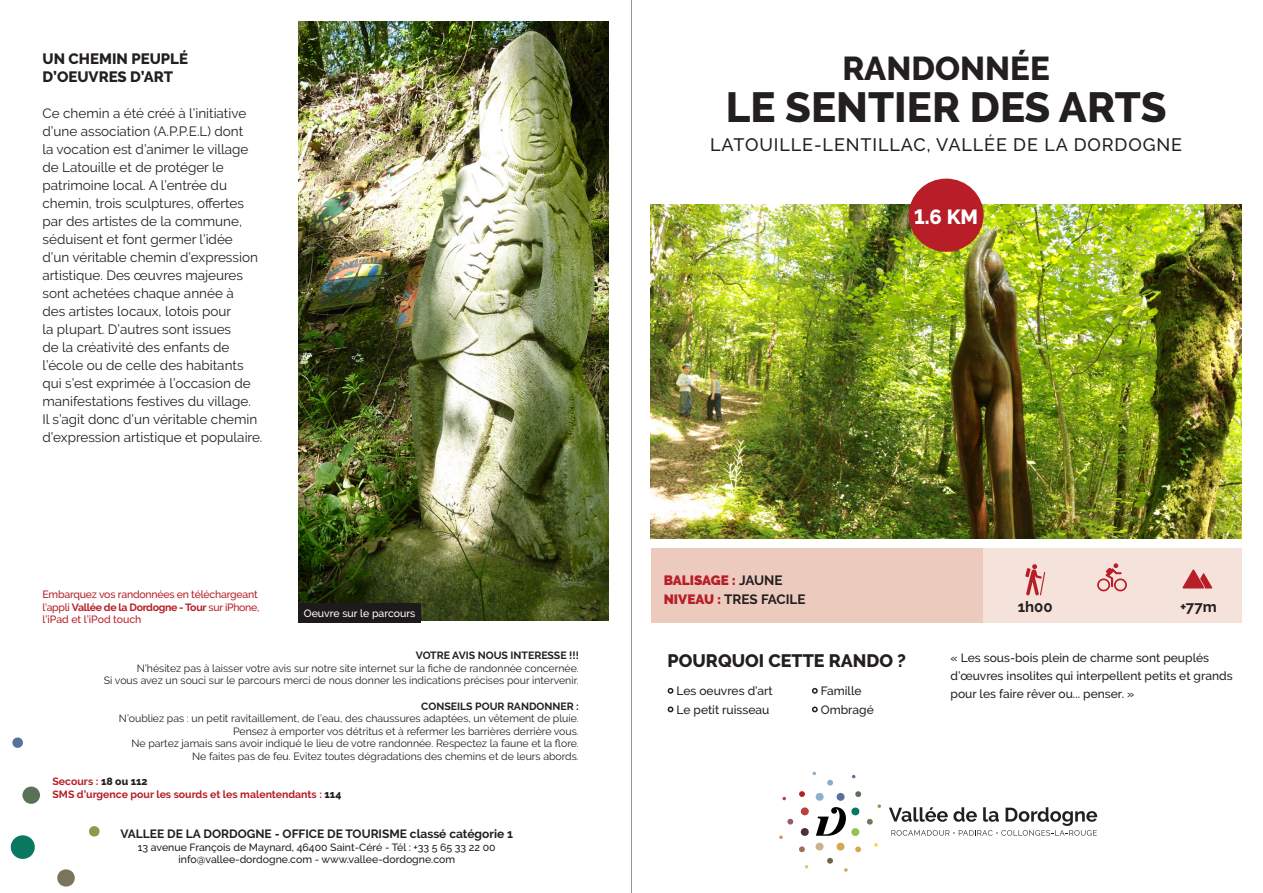
<style>
.page{position:relative;width:1263px;height:893px;background:#fff}
.page>*{position:absolute;margin:0;border:0;box-sizing:border-box;transform-origin:0 0}
.t1{font:800 42px "Raleway";color:#231f20}
.t2{font:800 33px "Raleway";color:#231f20}
.t3{font:800 20.4px "Raleway";color:#fff}
.t4{font:500 18px "Raleway";letter-spacing:.05em;color:#231f20}
.t5{font:800 18px "Raleway";color:#231f20}
.t6{font:800 15px/18px "Raleway";color:#231f20}
.t7{font:700 15px "Raleway";color:#231f20}
.t8{font:13.5px/18px "Raleway";color:#231f20}
.t9{font:700 13.5px "Raleway";color:#231f20}
.t10{font:900 13.5px "Raleway";color:#b71e27}
.t11{font:500 12px/18px "Raleway";color:#231f20}
.t12{font:700 12px "Raleway";color:#231f20}
.t13{font:10.5px/12.6px "Raleway";color:#231f20;text-align:right}
.t14{font:500 10.5px "Raleway";color:#231f20}
.t15{font:500 10.5px/12.6px "Raleway";letter-spacing:-.02em;color:#b71e27}
.t16{font:700 10.5px "Raleway";color:#b71e27}
.t17{font:700 10.5px "Raleway";color:#231f20}
.t18{font:500 10.5px "Raleway";color:#fff}
.s1{font-weight:700}
.s2{font-weight:800;color:#231f20}
.s3{font-weight:700;color:#231f20}
.s4{font-weight:900;color:#b71e27}
</style>
<div class="page">
<div style="left:651px;top:549px;width:332px;height:74px;background:#eccbbe"></div>
<div style="left:983px;top:549px;width:259px;height:74px;background:#f5e3db"></div>
<div style="left:836px;top:793px;width:9px;height:8px;background:#577297;border-radius:50%"></div>
<svg style="left:815px;top:793px;width:9px;height:8px"></svg>
<svg style="left:836px;top:842px;width:9px;height:9px"></svg>
<div style="left:815px;top:843px;width:9px;height:7px;background:#cab290;border-radius:50%"></div>
<svg style="left:800px;top:828px;width:9px;height:8px"></svg>
<div style="left:801px;top:807px;width:8px;height:8px;background:#b7413d;border-radius:50%"></div>
<svg style="left:812px;top:771px;width:4px;height:4px"></svg>
<svg style="left:852px;top:775px;width:4px;height:3px"></svg>
<svg style="left:877px;top:804px;width:4px;height:4px"></svg>
<svg style="left:874px;top:843px;width:4px;height:4px"></svg>
<svg style="left:844px;top:868px;width:4px;height:4px"></svg>
<svg style="left:805px;top:865px;width:3px;height:4px"></svg>
<svg style="left:779px;top:835px;width:4px;height:4px"></svg>
<svg style="left:782px;top:797px;width:4px;height:3px"></svg>
<svg style="left:799px;top:791px;width:6px;height:6px"></svg>
<svg style="left:827px;top:779px;width:6px;height:7px"></svg>
<svg style="left:855px;top:791px;width:6px;height:6px"></svg>
<svg style="left:867px;top:819px;width:6px;height:6px"></svg>
<svg style="left:855px;top:846px;width:6px;height:6px"></svg>
<svg style="left:827px;top:858px;width:6px;height:6px"></svg>
<svg style="left:799px;top:846px;width:6px;height:6px"></svg>
<svg style="left:787px;top:818px;width:6px;height:7px"></svg>
<svg style="left:816px;top:807px;width:44px;height:29px"></svg>
<svg style="left:889px;top:807px;width:208px;height:29px"></svg>
<svg style="left:10px;top:835px;width:25px;height:24px"></svg>
<svg style="left:12px;top:737px;width:11px;height:11px"></svg>
<svg style="left:89px;top:826px;width:11px;height:11px"></svg>
<div style="left:22px;top:786px;width:18px;height:18px;background:#587157;border-radius:50%"></div>
<svg style="left:57px;top:869px;width:18px;height:18px"></svg>
<hr style="left:631px;top:0;width:1px;height:893px;background:#939598">
<img style="left:651px;top:205px;width:591px;height:334px">
<svg style="left:667px;top:687px;width:7px;height:7px"></svg>
<svg style="left:667px;top:706px;width:7px;height:7px"></svg>
<svg style="left:811px;top:687px;width:7px;height:7px"></svg>
<svg style="left:811px;top:706px;width:7px;height:7px"></svg>
<img style="left:298px;top:21px;width:310px;height:599px">
<div style="left:298px;top:603px;width:123px;height:20px;background:#1e1a1b"></div>
<div style="left:909px;top:179px;width:74px;height:73px;background:#b71e27;border-radius:50%"></div>
<svg style="left:1025px;top:564px;width:20px;height:32px"></svg>
<svg style="left:1097px;top:563px;width:30px;height:28px"></svg>
<svg style="left:1182px;top:569px;width:30px;height:19px"></svg>
<p class="t6" style="left:43px;top:50px;width:147px">UN CHEMIN PEUPLÉ<br>D’OEUVRES D’ART</p>
<p class="t8" style="left:43px;top:104px;width:221px">Ce chemin a été créé à l’initiative d’une association (A.P.P.E.L) dont<br>la vocation est d’animer le village de Latouille et de protéger le patrimoine local. A l’entrée du chemin, trois sculptures, offertes par des artistes de la commune, séduisent et font germer l’idée d’un véritable chemin d’expression artistique. Des œuvres majeures sont achetées chaque année à<br>des artistes locaux, lotois pour<br>la plupart. D’autres sont issues<br>de la créativité des enfants de l’école ou de celle des habitants qui s’est exprimée à l’occasion de manifestations festives du village.<br>Il s’agit donc d’un véritable chemin d’expression artistique et populaire.</p>
<p class="t15" style="left:43px;top:588px;width:218px">Embarquez vos randonnées en téléchargeant l’appli <span class="s1">Vallée de la Dordogne - Tour</span> sur iPhone, l’iPad et l’iPod touch</p>
<p class="t18" style="left:304px;top:608px;width:113px">Oeuvre sur le parcours</p>
<p class="t17" style="left:416px;top:649px;width:164px">VOTRE AVIS NOUS INTERESSE !!!</p>
<p class="t13" style="left:104px;top:662px;width:476px">N’hésitez pas à laisser votre avis sur notre site internet sur la fiche de randonnée concernée.<br>Si vous avez un souci sur le parcours merci de nous donner les indications précises pour intervenir.</p>
<p class="t17" style="left:421px;top:700px;width:159px">CONSEILS POUR RANDONNER :</p>
<p class="t13" style="left:119px;top:712px;width:461px">N’oubliez pas : un petit ravitaillement, de l’eau, des chaussures adaptées, un vêtement de pluie.<br>Pensez à emporter vos détritus et à refermer les barrières derrière vous.<br>Ne partez jamais sans avoir indiqué le lieu de votre randonnée. Respectez la faune et la flore.<br>Ne faites pas de feu. Evitez toutes dégradations des chemins et de leurs abords.</p>
<p class="t16" style="left:53px;top:775px;width:97px">Secours : <span class="s2">18 ou 112</span></p>
<p class="t16" style="left:53px;top:788px;width:290px">SMS d’urgence pour les sourds et les malentendants : <span class="s2">114</span></p>
<p class="t12" style="left:120px;top:827px;width:394px">VALLEE DE LA DORDOGNE - OFFICE DE TOURISME classé catégorie 1</p>
<p class="t14" style="left:138px;top:841px;width:359px">13 avenue François de Maynard, 46400 Saint-Céré - Tél : +33 5 65 33 22 00</p>
<p class="t14" style="left:178px;top:854px;width:278px">info@vallee-dordogne.com - www.vallee-dordogne.com</p>
<p class="t2" style="left:842px;top:50px;width:209px">RANDONNÉE</p>
<p class="t1" style="left:726px;top:84px;width:442px">LE SENTIER DES ARTS</p>
<p class="t4" style="left:710px;top:134px;width:473px">LATOUILLE-LENTILLAC, VALLÉE DE LA DORDOGNE</p>
<p class="t3" style="left:914px;top:205px;width:65px">1.6 KM</p>
<p class="t10" style="left:664px;top:572px;width:120px">BALISAGE : <span class="s3">JAUNE</span></p>
<p class="t9" style="left:664px;top:592px;width:143px"><span class="s4">NIVEAU :</span> TRES FACILE</p>
<p class="t5" style="left:668px;top:651px;width:240px">POURQUOI CETTE RANDO ?</p>
<p class="t11" style="left:676px;top:682px;width:98px">Les oeuvres d’art</p>
<p class="t11" style="left:676px;top:701px;width:94px">Le petit ruisseau</p>
<p class="t11" style="left:821px;top:682px;width:42px">Famille</p>
<p class="t11" style="left:821px;top:701px;width:55px">Ombragé</p>
<p class="t7" style="left:1018px;top:598px;width:36px">1h00</p>
<p class="t7" style="left:1180px;top:598px;width:38px">+77m</p>
<p class="t11" style="left:950px;top:648px;width:284px">« Les sous-bois plein de charme sont peuplés d’œuvres insolites qui interpellent petits et grands pour les faire rêver ou... penser. »</p>
</div>
